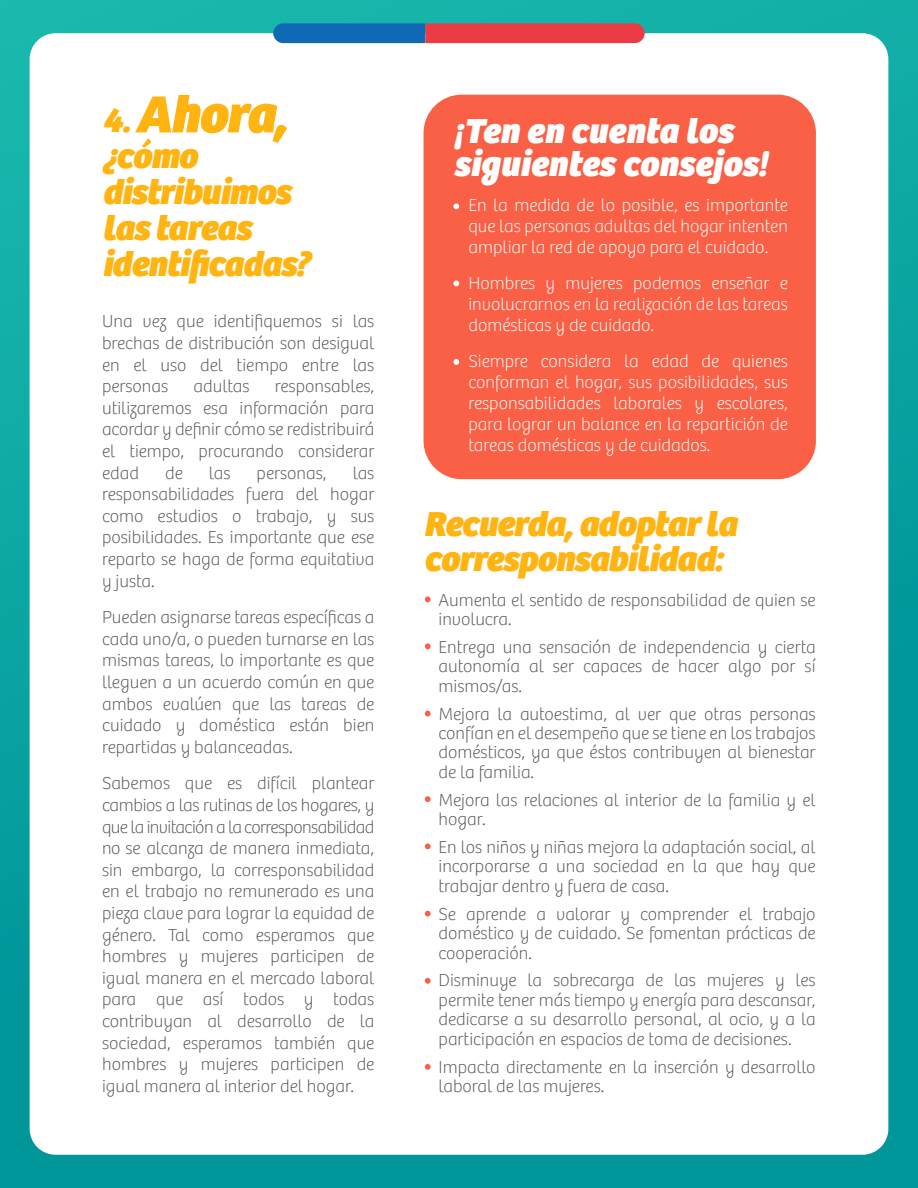
<style>
.page{position:relative;width:918px;height:1188px;background:#fff}
.page>*{position:absolute;margin:0;border:0;box-sizing:border-box;transform-origin:0 0}
.t1{font:italic 800 54px "Bree";letter-spacing:-.025em;color:#ffb412}
.t2{font:italic 800 36px/36px "Bree";letter-spacing:-.025em;color:#ffb412}
.t3{font:italic 800 36px/33px "Bree";color:#fff}
.t4{font:100 18px/21.6px "Bree";color:#575756;text-align:justify}
.t5{font:100 18px/21px "Bree";color:#fff;text-align:justify}
.s1{font-size:36px}
</style>
<div class="page">
<div style="left:0;top:0;width:918px;height:1188px;background:linear-gradient(to bottom,#17b3aa,#009299)"></div>
<div style="left:30px;top:33px;width:858px;height:1122px;background:#fff;border-radius:26px"></div>
<svg style="left:273px;top:23px;width:372px;height:20px;background:#8e5275"></svg>
<div style="left:424px;top:95px;width:392px;height:384px;background:#f96045;border-radius:38px"></div>
<svg style="left:425px;top:596px;width:6px;height:6px"></svg>
<svg style="left:453px;top:203px;width:6px;height:6px"></svg>
<svg style="left:453px;top:281px;width:6px;height:5px"></svg>
<svg style="left:453px;top:359px;width:6px;height:6px"></svg>
<svg style="left:425px;top:643px;width:6px;height:6px"></svg>
<svg style="left:425px;top:711px;width:6px;height:5px"></svg>
<svg style="left:425px;top:796px;width:6px;height:6px"></svg>
<svg style="left:425px;top:844px;width:6px;height:5px"></svg>
<svg style="left:425px;top:911px;width:6px;height:6px"></svg>
<svg style="left:425px;top:978px;width:6px;height:6px"></svg>
<svg style="left:425px;top:1064px;width:6px;height:6px"></svg>
<h1 class="t1" style="left:102px;top:82px;width:187px"><span class="s1">4.</span> Ahora,</h1>
<h2 class="t2" style="left:102px;top:139px;width:210px">¿cómo distribuimos las tareas identificadas?</h2>
<p class="t4" style="left:102px;top:311px;width:274px">Una vez que identifiquemos si las brechas de distribución son desigual en el uso del tiempo entre las personas</p>
<p class="t4" style="left:102px;top:376px;width:274px;text-indent:173px">responsables, utilizaremos esa información para acordar y definir cómo se redistribuirá el tiempo, procurando considerar edad</p>
<p class="t4" style="left:194px;top:376px;width:57px">adultas</p>
<p class="t4" style="left:165px;top:462px;width:19px">de</p>
<p class="t4" style="left:209px;top:462px;width:23px">las</p>
<p class="t4" style="left:257px;top:462px;width:72px">personas,</p>
<p class="t4" style="left:102px;top:462px;width:274px;text-indent:251px">las responsabilidades fuera del hogar como estudios o trabajo, y sus posibilidades. Es importante que ese reparto se haga de forma equitativa y justa.</p>
<p class="t4" style="left:102px;top:607px;width:274px">Pueden asignarse tareas específicas a cada uno/a, o pueden turnarse en las mismas tareas, lo importante es que lleguen a un acuerdo común en que ambos evalúen que las tareas de cuidado y doméstica están bien repartidas y balanceadas.</p>
<p class="t4" style="left:102px;top:773px;width:274px">Sabemos que es difícil plantear cambios a las rutinas de los hogares, y que la invitación a la corresponsabilidad no se alcanza de manera inmediata, sin embargo, la corresponsabilidad en el trabajo no remunerado es una pieza clave para lograr la equidad de género. Tal como esperamos que hombres y mujeres participen de igual manera en el mercado laboral para que así todos y todas contribuyan al desarrollo de la sociedad, esperamos también que hombres y mujeres participen de igual manera al interior del hogar.</p>
<h2 class="t3" style="left:453px;top:115px;width:315px">¡Ten en cuenta los siguientes consejos!</h2>
<p class="t5" style="left:468px;top:195px;width:321px">En la medida de lo posible, es importante que las personas adultas del hogar intenten ampliar la red de apoyo para el cuidado.</p>
<p class="t5" style="left:468px;top:273px;width:321px">Hombres y mujeres podemos enseñar e involucrarnos en la realización de las tareas domésticas y de cuidado.</p>
<p class="t5" style="left:468px;top:351px;width:321px">Siempre considera la edad de quienes conforman el hogar, sus posibilidades, sus responsabilidades laborales y escolares, para lograr un balance en la repartición de tareas domésticas y de cuidados.</p>
<h2 class="t2" style="left:424px;top:508px;width:315px;line-height:34.5px">Recuerda, adoptar la corresponsabilidad:</h2>
<p class="t4" style="left:439px;top:590px;width:379px;line-height:19.5px">Aumenta el sentido de responsabilidad de quien se involucra.</p>
<p class="t4" style="left:439px;top:637px;width:379px;line-height:19.5px">Entrega una sensación de independencia y cierta autonomía al ser capaces de hacer algo por sí mismos/as.</p>
<p class="t4" style="left:439px;top:704px;width:379px;line-height:19.5px">Mejora la autoestima, al ver que otras personas confían en el desempeño que se tiene en los trabajos domésticos, ya que éstos contribuyen al bienestar de la familia.</p>
<p class="t4" style="left:439px;top:790px;width:379px;line-height:19.5px">Mejora las relaciones al interior de la familia y el hogar.</p>
<p class="t4" style="left:439px;top:838px;width:379px;line-height:19.5px">En los niños y niñas mejora la adaptación social, al incorporarse a una sociedad en la que hay que trabajar dentro y fuera de casa.</p>
<p class="t4" style="left:439px;top:904px;width:379px;line-height:19.5px">Se aprende a valorar y comprender el trabajo doméstico y de cuidado. Se fomentan prácticas de cooperación.</p>
<p class="t4" style="left:439px;top:971px;width:379px;line-height:19.5px">Disminuye la sobrecarga de las mujeres y les permite tener más tiempo y energía para descansar, dedicarse a su desarrollo personal, al ocio, y a la participación en espacios de toma de decisiones.</p>
<p class="t4" style="left:439px;top:1057px;width:379px;line-height:19.5px">Impacta directamente en la inserción y desarrollo laboral de las mujeres.</p>
</div>
